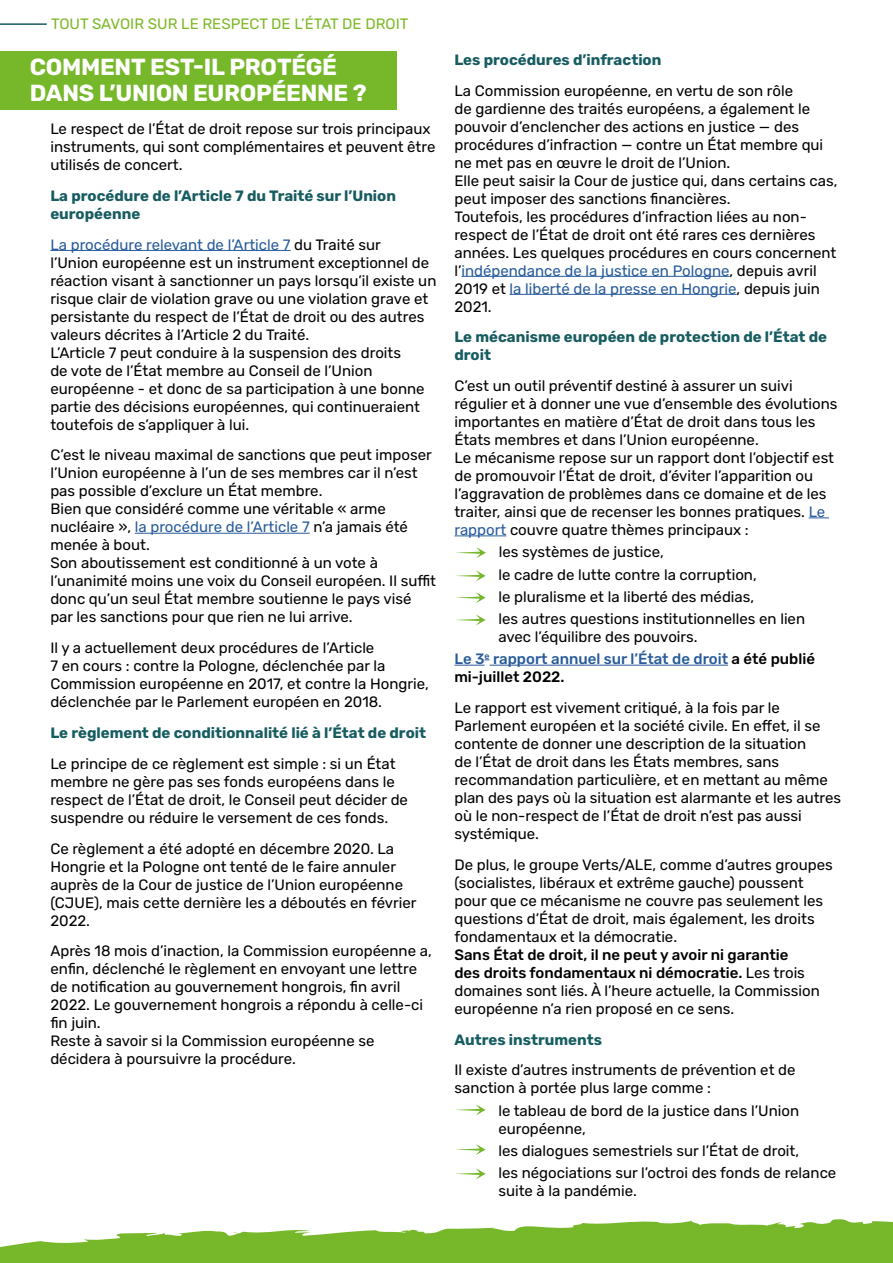
<style>
.page{position:relative;width:893px;height:1263px;background:#fff}
.page>*{position:absolute;margin:0;border:0;box-sizing:border-box;transform-origin:0 0}
.t1{font:700 23.25px/25.5px "Rubik";letter-spacing:-.01em;color:#fff}
.t2{font:15px/18px "Rubik";color:#000}
.t3{font:700 15px/18px "Rubik";color:#175c60}
.t4{font:500 15px/22.4px "Rubik";color:#275b9b}
.t5{font:15px "Rubik";color:#7db928}
.t6{font:500 15px "Rubik";color:#000}
.s1{color:#275b9b}
.s2{font-weight:400;color:#000}
.s3{color:#000}
.s4{font-weight:500}
</style>
<div class="page">
<hr style="left:0;top:23px;width:47px;height:2px;background:#175c60">
<div style="left:0;top:51px;width:396px;height:58px;background:#76b82a"></div>
<hr style="left:50px;top:250px;width:241px;height:1px;background:#275b9b">
<hr style="left:135px;top:533px;width:175px;height:1px;background:#275b9b">
<hr style="left:461px;top:276px;width:269px;height:1px;background:#275b9b">
<hr style="left:510px;top:294px;width:227px;height:1px;background:#275b9b">
<svg style="left:809px;top:517px;width:20px;height:1px"></svg>
<hr style="left:454px;top:535px;width:52px;height:1px;background:#275b9b">
<hr style="left:454px;top:665px;width:31px;height:1px;background:#275b9b">
<hr style="left:490px;top:665px;width:238px;height:1px;background:#275b9b">
<svg style="left:0;top:1219px;width:893px;height:44px"></svg>
<svg style="left:455px;top:547px;width:31px;height:11px"></svg>
<svg style="left:455px;top:1104px;width:31px;height:11px"></svg>
<svg style="left:455px;top:1168px;width:31px;height:11px"></svg>
<svg style="left:455px;top:1144px;width:31px;height:11px"></svg>
<svg style="left:455px;top:570px;width:31px;height:11px"></svg>
<svg style="left:455px;top:592px;width:31px;height:11px"></svg>
<svg style="left:455px;top:614px;width:31px;height:11px"></svg>
<p class="t5" style="left:51px;top:15px;width:359px">TOUT SAVOIR SUR LE RESPECT DE L’ÉTAT DE DROIT</p>
<h1 class="t1" style="left:30px;top:55px;width:339px">COMMENT EST-IL PROTÉGÉ<br>DANS L’UNION EUROPÉENNE ?</h1>
<p class="t2" style="left:50px;top:120px;width:387px">Le respect de l’État de droit repose sur trois principaux instruments, qui sont complémentaires et peuvent être utilisés de concert.</p>
<p class="t3" style="left:50px;top:187px;width:347px">La procédure de l’Article 7 du Traité sur l’Union européenne</p>
<p class="t2" style="left:50px;top:236px;width:388px"><span class="s1">La procédure relevant de l’Article 7</span> du Traité sur<br>l’Union européenne est un instrument exceptionnel de réaction visant à sanctionner un pays lorsqu’il existe un risque clair de violation grave ou une violation grave et persistante du respect de l’État de droit ou des autres valeurs décrites à l’Article 2 du Traité.<br>L’Article 7 peut conduire à la suspension des droits<br>de vote de l’État membre au Conseil de l’Union européenne - et donc de sa participation à une bonne partie des décisions européennes, qui continueraient toutefois de s’appliquer à lui.</p>
<p class="t2" style="left:50px;top:447px;width:387px">C’est le niveau maximal de sanctions que peut imposer l’Union européenne à l’un de ses membres car il n’est pas possible d’exclure un État membre.<br>Bien que considéré comme une véritable « arme nucléaire », <span class="s1">la procédure de l’Article 7</span> n’a jamais été menée à bout.<br>Son aboutissement est conditionné à un vote à l’unanimité moins une voix du Conseil européen. Il suffit donc qu’un seul État membre soutienne le pays visé par les sanctions pour que rien ne lui arrive.</p>
<p class="t2" style="left:50px;top:639px;width:380px">Il y a actuellement deux procédures de l’Article<br>7 en cours : contre la Pologne, déclenchée par la Commission européenne en 2017, et contre la Hongrie, déclenchée par le Parlement européen en 2018.</p>
<p class="t3" style="left:50px;top:724px;width:377px">Le règlement de conditionnalité lié à l’État de droit</p>
<p class="t2" style="left:50px;top:755px;width:359px">Le principe de ce règlement est simple : si un État membre ne gère pas ses fonds européens dans le respect de l’État de droit, le Conseil peut décider de suspendre ou réduire le versement de ces fonds.</p>
<p class="t2" style="left:50px;top:840px;width:368px">Ce règlement a été adopté en décembre 2020. La Hongrie et la Pologne ont tenté de le faire annuler auprès de la Cour de justice de l’Union européenne (CJUE), mais cette dernière les a déboutés en février 2022.</p>
<p class="t2" style="left:50px;top:942px;width:383px">Après 18 mois d’inaction, la Commission européenne a, enfin, déclenché le règlement en envoyant une lettre de notification au gouvernement hongrois, fin avril 2022. Le gouvernement hongrois a répondu à celle-ci fin juin.<br>Reste à savoir si la Commission européenne se décidera à poursuivre la procédure.</p>
<p class="t3" style="left:454px;top:51px;width:209px">Les procédures d’infraction</p>
<p class="t2" style="left:454px;top:82px;width:384px">La Commission européenne, en vertu de son rôle<br>de gardienne des traités européens, a également le pouvoir d’enclencher des actions en justice — des procédures d’infraction — contre un État membre qui ne met pas en œuvre le droit de l’Union.<br>Elle peut saisir la Cour de justice qui, dans certains cas, peut imposer des sanctions financières.<br>Toutefois, les procédures d’infraction liées au non&shy;respect de l’État de droit ont été rares ces dernières années. Les quelques procédures en cours concernent l’<span class="s1">indépendance de la justice en Pologne</span>, depuis avril 2019 et <span class="s1">la liberté de la presse en Hongrie</span>, depuis juin 2021.</p>
<p class="t3" style="left:454px;top:329px;width:374px">Le mécanisme européen de protection de l’État de droit</p>
<p class="t2" style="left:454px;top:377px;width:384px">C’est un outil préventif destiné à assurer un suivi régulier et à donner une vue d’ensemble des évolutions importantes en matière d’État de droit dans tous les États membres et dans l’Union européenne.<br>Le mécanisme repose sur un rapport dont l’objectif est de promouvoir l’État de droit, d’éviter l’apparition ou l’aggravation de problèmes dans ce domaine et de les traiter, ainsi que de recenser les bonnes pratiques. <span class="s1">Le rapport</span> couvre quatre thèmes principaux :</p>
<p class="t2" style="left:498px;top:541px;width:308px;line-height:22.2px">les systèmes de justice,<br>le cadre de lutte contre la corruption,<br>le pluralisme et la liberté des médias,<br>les autres questions institutionnelles en lien</p>
<p class="t4" style="left:454px;top:626px;width:362px;text-indent:44px"><span class="s2">avec l’équilibre des pouvoirs.<br></span>Le 3<sup>e</sup> rapport annuel sur l’État de droit <span class="s3">a été publié</span></p>
<p class="t6" style="left:454px;top:669px;width:112px">mi-juillet 2022.</p>
<p class="t2" style="left:454px;top:699px;width:388px">Le rapport est vivement critiqué, à la fois par le Parlement européen et la société civile. En effet, il se contente de donner une description de la situation<br>de l’État de droit dans les États membres, sans recommandation particulière, et en mettant au même plan des pays où la situation est alarmante et les autres où le non-respect de l’État de droit n’est pas aussi systémique.</p>
<p class="t2" style="left:454px;top:856px;width:380px">De plus, le groupe Verts/ALE, comme d’autres groupes (socialistes, libéraux et extrême gauche) poussent pour que ce mécanisme ne couvre pas seulement les questions d’État de droit, mais également, les droits fondamentaux et la démocratie.</p>
<p class="t2" style="left:454px;top:946px;width:367px"><span class="s4">Sans État de droit, il ne peut y avoir ni garantie<br>des droits fondamentaux ni démocratie.</span> Les trois domaines sont liés. À l’heure actuelle, la Commission européenne n’a rien proposé en ce sens.</p>
<p class="t3" style="left:454px;top:1031px;width:149px">Autres instruments</p>
<p class="t2" style="left:454px;top:1062px;width:343px">Il existe d’autres instruments de prévention et de sanction à portée plus large comme :</p>
<p class="t2" style="left:498px;top:1102px;width:302px">le tableau de bord de la justice dans l’Union européenne,</p>
<p class="t2" style="left:498px;top:1140px;width:339px;line-height:22.2px">les dialogues semestriels sur l’État de droit,<br>les négociations sur l’octroi des fonds de relance</p>
<p class="t2" style="left:498px;top:1182px;width:140px">suite à la pandémie.</p>
</div>
